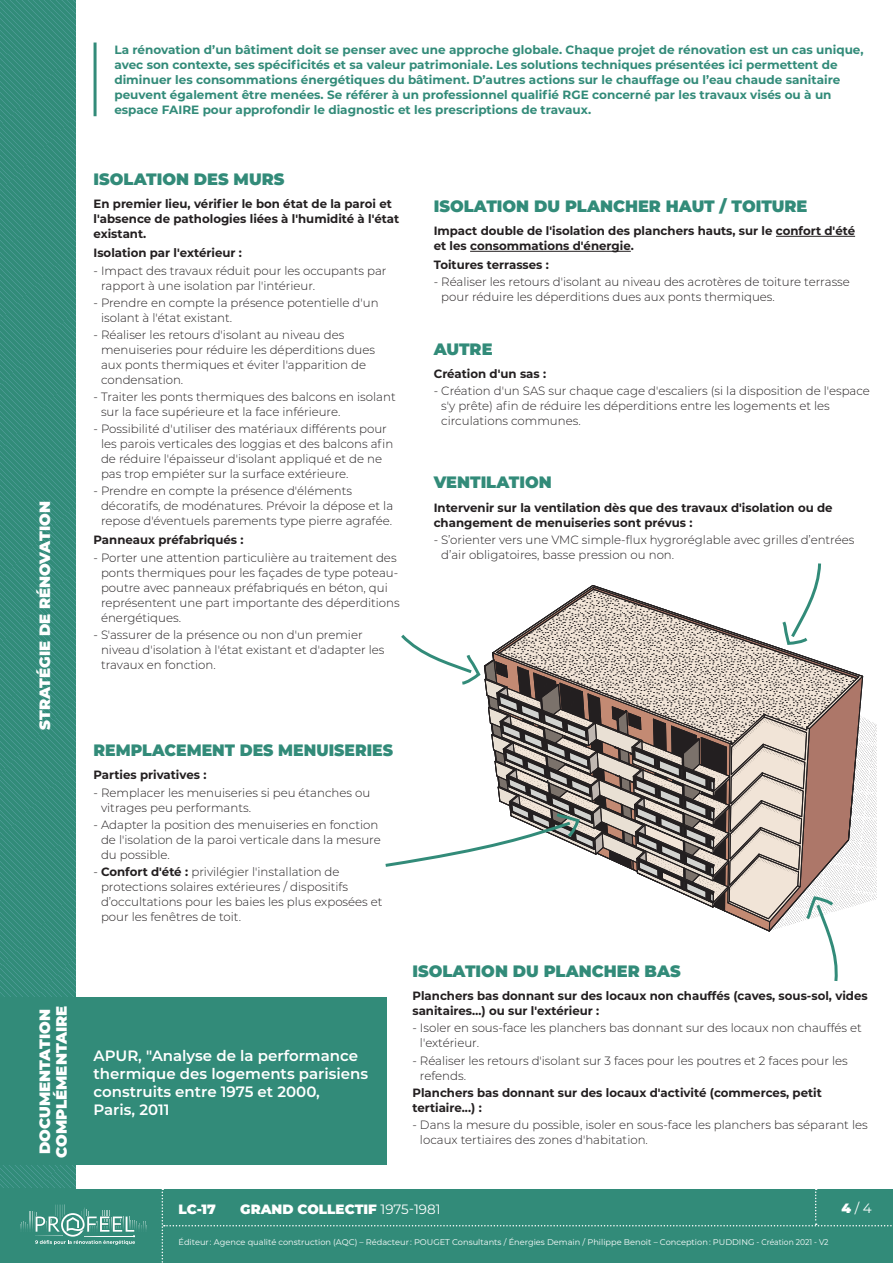
<style>
.page{position:relative;width:893px;height:1263px;background:#fff}
.page>*{position:absolute;margin:0;border:0;box-sizing:border-box;transform-origin:0 0}
.t1{font:900 16.5px "Montserrat";color:#328b79}
.t2{font:900 16.5px "Montserrat";color:#328b79;scale:.95 1}
.t3{font:600 15px/18px "Montserrat";color:#fff}
.t4{font:900 15px/16.5px "Montserrat";color:#fff}
.t5{font:900 13.5px "Montserrat";color:#fff}
.t6{font:13.5px "Montserrat";color:#fff}
.t7{font:300 12px/15px "Montserrat";color:#231f20}
.t8{font:700 12px/15px "Montserrat";color:#231f20}
.t9{font:700 12px/15px "Montserrat";color:#328b79}
.t10{font:8.25px "Montserrat";color:#fff}
.s1{font-weight:700}
.s2{font-weight:400}
.s3{font-weight:900}
</style>
<div class="page">
<svg style="left:0;top:0;width:76px;height:1188px;fill:#328c7a"></svg>
<div style="left:0;top:1188px;width:893px;height:75px;background:#328b79"></div>
<svg style="left:162px;top:1188px;width:731px;height:75px"></svg>
<svg style="left:20px;top:1204px;width:127px;height:41px"></svg>
<hr style="left:776px;top:236px;width:79px;height:1px;background:#231f20">
<hr style="left:470px;top:251px;width:161px;height:1px;background:#231f20">
<hr style="left:94px;top:43px;width:3px;height:73px;background:#328b79">
<div style="left:0;top:997px;width:387px;height:168px;background:#328b79"></div>
<svg style="left:385px;top:563px;width:492px;height:418px"></svg>
<p class="t4" style="left:36px;top:730px;width:230px;rotate:-90deg">STRATÉGIE DE RÉNOVATION</p>
<p class="t4" style="left:36px;top:1158px;width:154px;rotate:-90deg">DOCUMENTATION<br>COMPLÉMENTAIRE</p>
<p class="t9" style="left:114px;top:42px;width:751px">La rénovation d’un bâtiment doit se penser avec une approche globale. Chaque projet de rénovation est un cas unique, avec son contexte, ses spécificités et sa valeur patrimoniale. Les solutions techniques présentées ici permettent de diminuer les consommations énergétiques du bâtiment. D’autres actions sur le chauffage ou l’eau chaude sanitaire peuvent également être menées. Se référer à un professionnel qualifié RGE concerné par les travaux visés ou à un espace FAIRE pour approfondir le diagnostic et les prescriptions de travaux.</p>
<h1 class="t1" style="left:94px;top:166px;width:192px">ISOLATION DES MURS</h1>
<p class="t8" style="left:94px;top:196px;width:307px">En premier lieu, vérifier le bon état de la paroi et l'absence de pathologies liées à l'humidité à l'état existant.</p>
<p class="t8" style="left:94px;top:245px;width:150px">Isolation par l'extérieur :</p>
<p class="t7" style="left:101px;top:262px;width:287px;text-indent:-8px">- Impact des travaux réduit pour les occupants par rapport à une isolation par l'intérieur.</p>
<p class="t7" style="left:101px;top:294px;width:279px;text-indent:-8px">- Prendre en compte la présence potentielle d'un isolant à l'état existant.</p>
<p class="t7" style="left:101px;top:327px;width:276px;text-indent:-8px">- Réaliser les retours d'isolant au niveau des menuiseries pour réduire les déperditions dues aux ponts thermiques et éviter l'apparition de condensation.</p>
<p class="t7" style="left:101px;top:389px;width:296px;text-indent:-8px">- Traiter les ponts thermiques des balcons en isolant sur la face supérieure et la face inférieure.</p>
<p class="t7" style="left:101px;top:421px;width:294px;text-indent:-8px">- Possibilité d'utiliser des matériaux différents pour les parois verticales des loggias et des balcons afin de réduire l'épaisseur d'isolant appliqué et de ne pas trop empiéter sur la surface extérieure.</p>
<p class="t7" style="left:101px;top:483px;width:294px;text-indent:-8px">- Prendre en compte la présence d'éléments décoratifs, de modénatures. Prévoir la dépose et la repose d'éventuels parements type pierre agrafée.</p>
<p class="t8" style="left:94px;top:532px;width:152px">Panneaux préfabriqués :</p>
<p class="t7" style="left:101px;top:549px;width:300px;text-indent:-8px">- Porter une attention particulière au traitement des ponts thermiques pour les façades de type poteau&shy;poutre avec panneaux préfabriqués en béton, qui représentent une part importante des déperditions énergétiques.</p>
<p class="t7" style="left:101px;top:626px;width:285px;text-indent:-8px">- S'assurer de la présence ou non d'un premier niveau d'isolation à l'état existant et d'adapter les travaux en fonction.</p>
<h1 class="t1" style="left:434px;top:193px;width:375px">ISOLATION DU PLANCHER HAUT / TOITURE</h1>
<p class="t8" style="left:434px;top:223px;width:423px">Impact double de l'isolation des planchers hauts, sur le confort d'été et les consommations d'énergie.</p>
<p class="t8" style="left:434px;top:257px;width:117px">Toitures terrasses :</p>
<p class="t7" style="left:441px;top:274px;width:410px;text-indent:-8px">- Réaliser les retours d'isolant au niveau des acrotères de toiture terrasse pour réduire les déperditions dues aux ponts thermiques.</p>
<h1 class="t1" style="left:434px;top:336px;width:60px">AUTRE</h1>
<p class="t8" style="left:434px;top:366px;width:114px">Création d'un sas :</p>
<p class="t7" style="left:441px;top:383px;width:430px;text-indent:-8px">- Création d'un SAS sur chaque cage d'escaliers (si la disposition de l'espace s'y prête) afin de réduire les déperditions entre les logements et les circulations communes.</p>
<h1 class="t1" style="left:434px;top:470px;width:120px">VENTILATION</h1>
<p class="t8" style="left:434px;top:499px;width:400px">Intervenir sur la ventilation dès que des travaux d'isolation ou de changement de menuiseries sont prévus :</p>
<p class="t7" style="left:441px;top:531px;width:415px;text-indent:-8px">- S’orienter vers une VMC simple-flux hygroréglable avec grilles d’entrées d’air obligatoires, basse pression ou non.</p>
<h1 class="t2" style="left:94px;top:738px;width:317px">REMPLACEMENT DES MENUISERIES</h1>
<p class="t8" style="left:94px;top:767px;width:114px">Parties privatives :</p>
<p class="t7" style="left:101px;top:784px;width:271px;text-indent:-8px">- Remplacer les menuiseries si peu étanches ou vitrages peu performants.</p>
<p class="t7" style="left:101px;top:816px;width:281px;text-indent:-8px">- Adapter la position des menuiseries en fonction de l'isolation de la paroi verticale dans la mesure du possible.</p>
<p class="t7" style="left:101px;top:864px;width:283px;text-indent:-8px">- <span class="s1">Confort d'été :</span> privilégier l'installation de protections solaires extérieures / dispositifs d’occultations pour les baies les plus exposées et pour les fenêtres de toit.</p>
<p class="t3" style="left:94px;top:1046px;width:276px">APUR, "Analyse de la performance thermique des logements parisiens construits entre 1975 et 2000,<br>Paris, 2011</p>
<h1 class="t1" style="left:412px;top:958px;width:270px">ISOLATION DU PLANCHER BAS</h1>
<p class="t8" style="left:412px;top:988px;width:457px">Planchers bas donnant sur des locaux non chauffés (caves, sous-sol, vides sanitaires…) ou sur l'extérieur :</p>
<p class="t7" style="left:420px;top:1020px;width:443px;text-indent:-8px">- Isoler en sous-face les planchers bas donnant sur des locaux non chauffés et l'extérieur.</p>
<p class="t7" style="left:420px;top:1052px;width:429px;text-indent:-8px">- Réaliser les retours d'isolant sur 3 faces pour les poutres et 2 faces pour les refends.</p>
<p class="t8" style="left:412px;top:1084px;width:411px">Planchers bas donnant sur des locaux d'activité (commerces, petit tertiaire...) :</p>
<p class="t7" style="left:420px;top:1117px;width:449px;text-indent:-8px">- Dans la mesure du possible, isoler en sous-face les planchers bas séparant les locaux tertiaires des zones d'habitation.</p>
<p class="t5" style="left:179px;top:1199px;width:39px">LC-17</p>
<p class="t5" style="left:240px;top:1199px;width:202px">GRAND COLLECTIF <span class="s2">1975-1981</span></p>
<p class="t10" style="left:179px;top:1236px;width:651px">Éditeur : Agence qualité construction (AQC) – Rédacteur : POUGET Consultants / Énergies Demain / Philippe Benoit – Conception : PUDDING - Création 2021 - V2</p>
<p class="t6" style="left:842px;top:1199px;width:32px"><span class="s3">4</span> / 4</p>
</div>
